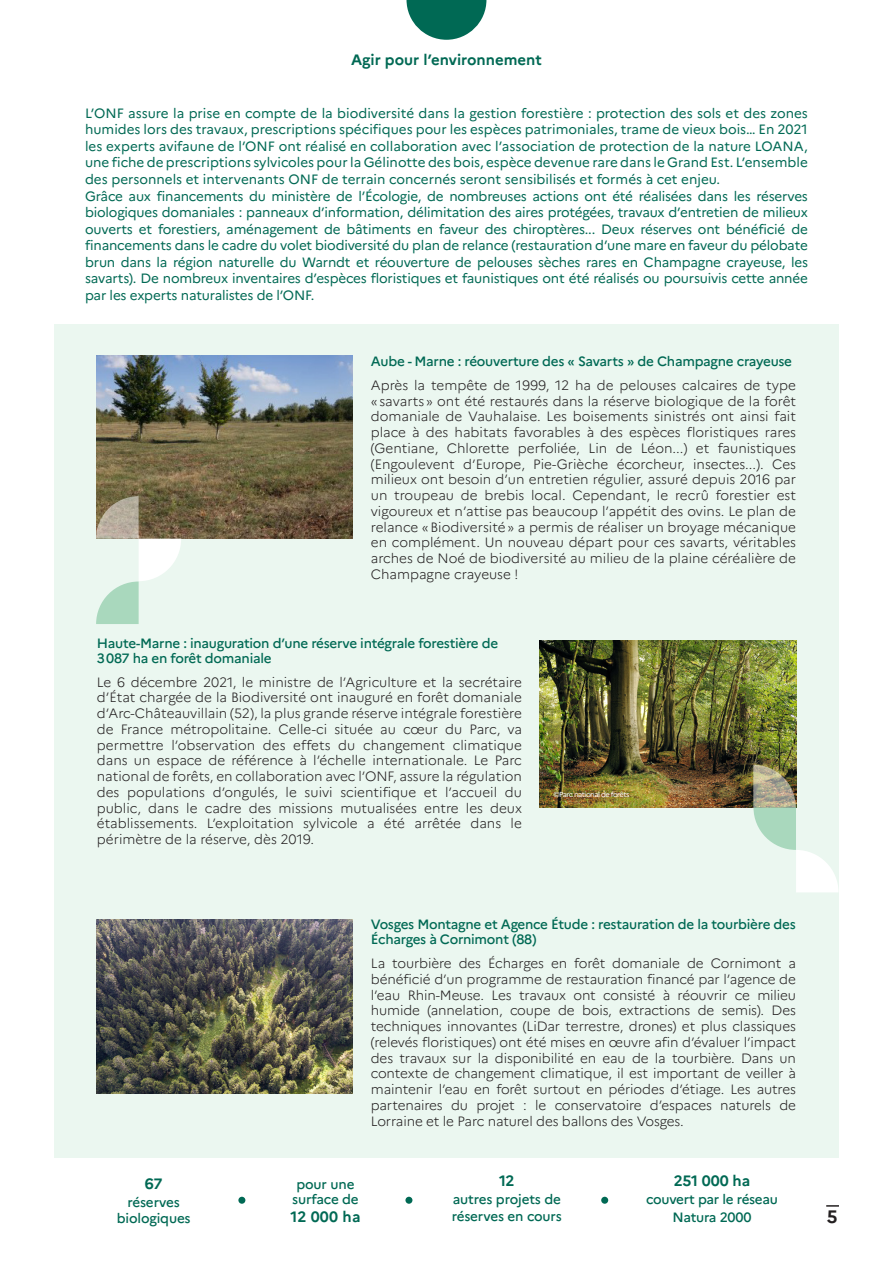
<style>
.page{position:relative;width:893px;height:1263px;background:#fff}
.page>*{position:absolute;margin:0;border:0;box-sizing:border-box;transform-origin:0 0}
.t1{font:700 18px "Marianne";color:#231f20}
.t2{font:700 15px "Marianne";color:#006954}
.Texte__courant{font:300 13.5px/15.8px "Marianne";letter-spacing:-.005em;color:#231f20;text-align:justify}
.Chapeau{font:13.5px/16.5px "Marianne";letter-spacing:-.015em;color:#006954;text-align:justify}
.Texte__courant-2{font:500 13.5px/15px "Marianne";letter-spacing:-.02em;color:#006954}
.t3{font:7.2px "Marianne";letter-spacing:-.07em;color:#fff}
</style>
<div class="page">
<div style="left:54px;top:324px;width:784px;height:833px;background:#ebf7f0"></div>
<svg style="left:826px;top:1205px;width:13px;height:2px"></svg>
<svg style="left:406px;top:0;width:80px;height:40px"></svg>
<img style="left:96px;top:919px;width:256px;height:175px">
<div style="left:238px;top:1197px;width:7px;height:7px;background:#006954;border-radius:50%"></div>
<div style="left:405px;top:1197px;width:7px;height:7px;background:#006954;border-radius:50%"></div>
<div style="left:601px;top:1197px;width:7px;height:7px;background:#006954;border-radius:50%"></div>
<img style="left:96px;top:356px;width:257px;height:183px">
<svg style="left:96px;top:496px;width:85px;height:128px"></svg>
<img style="left:540px;top:640px;width:256px;height:167px">
<svg style="left:753px;top:765px;width:85px;height:127px"></svg>
<p class="t2" style="left:351px;top:51px;width:192px">Agir pour l’environnement</p>
<p class="Chapeau" style="left:85px;top:105px;width:724px">L’ONF assure la prise en compte de la biodiversité dans la gestion forestière : protection des sols et des zones humides lors des travaux, prescriptions spécifiques pour les espèces patrimoniales, trame de vieux bois… En 2021 les experts avifaune de l’ONF ont réalisé en collaboration avec l’association de protection de la nature LOANA, une fiche de prescriptions sylvicoles pour la Gélinotte des bois, espèce devenue rare dans le Grand Est. L’ensemble des personnels et intervenants ONF de terrain concernés seront sensibilisés et formés à cet enjeu.</p>
<p class="Chapeau" style="left:85px;top:188px;width:724px">Grâce aux financements du ministère de l’Écologie, de nombreuses actions ont été réalisées dans les réserves biologiques domaniales : panneaux d’information, délimitation des aires protégées, travaux d’entretien de milieux ouverts et forestiers, aménagement de bâtiments en faveur des chiroptères... Deux réserves ont bénéficié de financements dans le cadre du volet biodiversité du plan de relance (restauration d’une mare en faveur du pélobate brun dans la région naturelle du Warndt et réouverture de pelouses sèches rares en Champagne crayeuse, les savarts). De nombreux inventaires d’espèces floristiques et faunistiques ont été réalisés ou poursuivis cette année par les experts naturalistes de l’ONF.</p>
<p class="Texte__courant-2" style="left:371px;top:354px;width:423px">Aube - Marne : réouverture des « Savarts » de Champagne crayeuse</p>
<p class="Texte__courant" style="left:371px;top:377px;width:427px">Après la tempête de 1999, 12 ha de pelouses calcaires de type «savarts» ont été restaurés dans la réserve biologique de la forêt domaniale de Vauhalaise. Les boisements sinistrés ont ainsi fait place à des habitats favorables à des espèces floristiques rares (Gentiane, Chlorette perfoliée, Lin de Léon...) et faunistiques (Engoulevent d’Europe, Pie-Grièche écorcheur, insectes...). Ces milieux ont besoin d’un entretien régulier, assuré depuis 2016 par un troupeau de brebis local. Cependant, le recrû forestier est vigoureux et n’attise pas beaucoup l’appétit des ovins. Le plan de relance «Biodiversité» a permis de réaliser un broyage mécanique en complément. Un nouveau départ pour ces savarts, véritables arches de Noé de biodiversité au milieu de la plaine céréalière de Champagne crayeuse !</p>
<p class="Texte__courant-2" style="left:97px;top:636px;width:403px">Haute-Marne : inauguration d’une réserve intégrale forestière de<br>3087 ha en forêt domaniale</p>
<p class="Texte__courant" style="left:97px;top:674px;width:427px">Le 6 décembre 2021, le ministre de l’Agriculture et la secrétaire d’État chargée de la Biodiversité ont inauguré en forêt domaniale d’Arc-Châteauvillain (52), la plus grande réserve intégrale forestière de France métropolitaine. Celle-ci située au cœur du Parc, va permettre l’observation des effets du changement climatique dans un espace de référence à l’échelle internationale. Le Parc national de forêts, en collaboration avec l’ONF, assure la régulation des populations d’ongulés, le suivi scientifique et l’accueil du public, dans le cadre des missions mutualisées entre les deux établissements. L’exploitation sylvicole a été arrêtée dans le périmètre de la réserve, dès 2019.</p>
<p class="t3" style="left:553px;top:790px;width:77px">©Parc national de forêts</p>
<p class="t2" style="left:145px;top:1174px;width:19px">67</p>
<p class="Texte__courant-2" style="left:127px;top:1194px;width:54px">réserves</p>
<p class="Texte__courant-2" style="left:117px;top:1211px;width:75px">biologiques</p>
<p class="Texte__courant-2" style="left:371px;top:917px;width:426px">Vosges Montagne et Agence Étude : restauration de la tourbière des<br>Écharges à Cornimont (88)</p>
<p class="Texte__courant" style="left:371px;top:955px;width:427px">La tourbière des Écharges en forêt domaniale de Cornimont a bénéficié d’un programme de restauration financé par l’agence de l’eau Rhin-Meuse. Les travaux ont consisté à réouvrir ce milieu humide (annelation, coupe de bois, extractions de semis). Des techniques innovantes (LiDar terrestre, drones) et plus classiques (relevés floristiques) ont été mises en œuvre afin d’évaluer l’impact des travaux sur la disponibilité en eau de la tourbière. Dans un contexte de changement climatique, il est important de veiller à maintenir l’eau en forêt surtout en périodes d’étiage. Les autres partenaires du projet : le conservatoire d’espaces naturels de Lorraine et le Parc naturel des ballons des Vosges.</p>
<p class="Texte__courant-2" style="left:292px;top:1176px;width:68px;text-align:center">pour une surface de</p>
<p class="t2" style="left:290px;top:1207px;width:72px">12 000 ha</p>
<p class="t2" style="left:499px;top:1172px;width:17px">12</p>
<p class="Texte__courant-2" style="left:452px;top:1191px;width:112px;line-height:16.5px">autres projets de réserves en cours</p>
<p class="t2" style="left:674px;top:1172px;width:78px">251 000 ha</p>
<p class="Texte__courant-2" style="left:646px;top:1190px;width:133px;line-height:18px;text-align:center">couvert par le réseau<br>Natura 2000</p>
<p class="t1" style="left:827px;top:1205px;width:12px">5</p>
</div>
